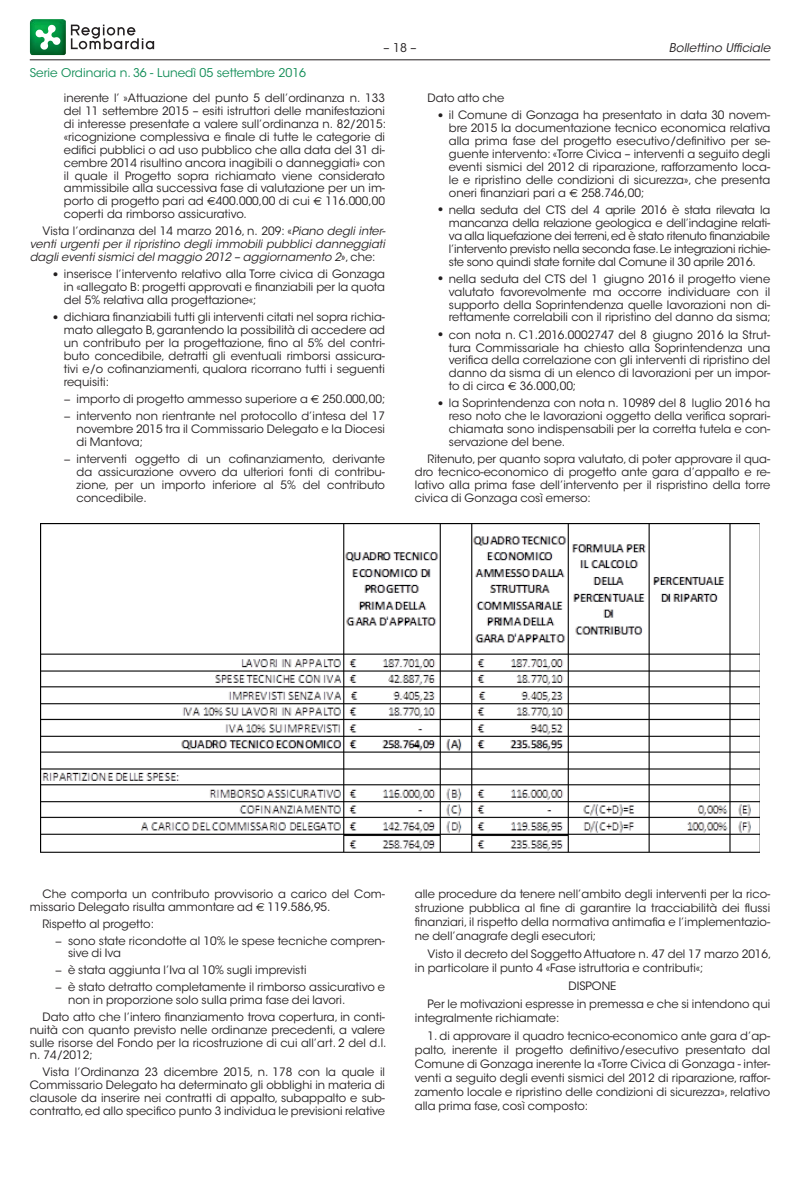
<style>
.page{position:relative;width:800px;height:1182px;background:#fff}
.page>*{position:absolute;margin:0;border:0;box-sizing:border-box;transform-origin:0 0}
.t1{font:12px "ITC Avant Garde Std";color:#108c56}
.t2{font:italic 12px "ITC Avant Garde Std";color:#231f20}
.t3{font:12px "ITC Avant Garde Std";color:#231f20}
.Interni_Txt_Book{font:11.55px/12.9px "ITC Avant Garde Std";color:#231f20;text-align:justify}
.Interni_Txt_Book-2{font:italic 11.55px/12.9px "ITC Avant Garde Std";color:#231f20;text-align:justify}
._06___il_dirigente{font:11.55px "ITC Avant Garde Std";color:#231f20}
.s1{font-family:"Euro Sans Std"}
.s2{font-style:normal}
.s3{font-size:18px}
</style>
<div class="page">
<svg style="left:71px;top:25px;width:83px;height:24px"></svg>
<img style="left:30px;top:19px;width:36px;height:36px">
<svg style="left:35px;top:24px;width:26px;height:26px"></svg>
<hr style="left:30px;top:59px;width:740px;height:1px;background:#231f20">
<img style="left:41px;top:524px;width:718px;height:329px">
<p class="t1" style="left:30px;top:65px;width:278px">Serie Ordinaria n. 36 - Lunedì 05 settembre 2016</p>
<p class="t3" style="left:383px;top:40px;width:34px">– 18 –</p>
<p class="t2" style="left:668px;top:40px;width:103px">Bollettino Ufficiale</p>
<p class="Interni_Txt_Book" style="left:64px;top:92px;width:323px">inerente l’ »Attuazione del punto 5 dell’ordinanza n. 133 del 11 settembre 2015 – esiti istruttori delle manifestazioni di interesse presentate a valere sull’ordinanza n. 82/2015: «ricognizione complessiva e finale di tutte le categorie di edifici pubblici o ad uso pubblico che alla data del 31 di&shy;cembre 2014 risultino ancora inagibili o danneggiati» con il quale il Progetto sopra richiamato viene considerato ammissibile alla successiva fase di valutazione per un im&shy;porto di progetto pari ad <span class="s1">€</span>400.000,00 di cui <span class="s1">€</span> 116.000,00 coperti da rimborso assicurativo.</p>
<p class="Interni_Txt_Book-2" style="left:30px;top:225px;width:357px;text-indent:13px"><span class="s2">Vista l’ordinanza del 14 marzo 2016, n. 209: «</span>Piano degli inter&shy;venti urgenti per il ripristino degli immobili pubblici danneggiati dagli eventi sismici del maggio 2012 – aggiornamento 2<span class="s2">», che:</span></p>
<p class="Interni_Txt_Book" style="left:64px;top:268px;width:322px;text-indent:-13px"><span class="s3">•</span> inserisce l’intervento relativo alla Torre civica di Gonzaga in «allegato B: progetti approvati e finanziabili per la quota del 5% relativa alla progettazione«;</p>
<p class="Interni_Txt_Book" style="left:64px;top:311px;width:323px;text-indent:-13px"><span class="s3">•</span> dichiara finanziabili tutti gli interventi citati nel sopra richia&shy;mato allegato B, garantendo la possibilità di accedere ad un contributo per la progettazione, fino al 5% del contri&shy;buto concedibile, detratti gli eventuali rimborsi assicura&shy;tivi e/o cofinanziamenti, qualora ricorrano tutti i seguenti requisiti:</p>
<p class="Interni_Txt_Book" style="left:64px;top:392px;width:323px">− importo di progetto ammesso superiore a <span class="s1">€</span> 250.000,00;</p>
<p class="Interni_Txt_Book" style="left:77px;top:410px;width:310px;text-indent:-13px">− intervento non rientrante nel protocollo d’intesa del 17 novembre 2015 tra il Commissario Delegato e la Diocesi di Mantova;</p>
<p class="Interni_Txt_Book" style="left:77px;top:453px;width:310px;text-indent:-13px">− interventi oggetto di un cofinanziamento, derivante da assicurazione ovvero da ulteriori fonti di contribu&shy;zione, per un importo inferiore al 5% del contributo concedibile.</p>
<p class="Interni_Txt_Book" style="left:427px;top:92px;width:78px">Dato atto che</p>
<p class="Interni_Txt_Book" style="left:449px;top:109px;width:323px;text-indent:-13px"><span class="s3">•</span> il Comune di Gonzaga ha presentato in data 30 novem&shy;bre 2015 la documentazione tecnico economica relativa alla prima fase del progetto esecutivo/definitivo per se&shy;guente intervento: «Torre Civica – interventi a seguito degli eventi sismici del 2012 di riparazione, rafforzamento loca&shy;le e ripristino delle condizioni di sicurezza», che presenta oneri finanziari pari a <span class="s1">€</span> 258.746,00;</p>
<p class="Interni_Txt_Book" style="left:449px;top:203px;width:323px;text-indent:-13px"><span class="s3">•</span> nella seduta del CTS del 4 aprile 2016 è stata rilevata la mancanza della relazione geologica e dell’indagine relati&shy;va alla liquefazione dei terreni, ed è stato ritenuto finanziabile l’intervento previsto nella seconda fase. Le integrazioni richie&shy;ste sono quindi state fornite dal Comune il 30 aprile 2016.</p>
<p class="Interni_Txt_Book" style="left:449px;top:272px;width:323px;text-indent:-13px"><span class="s3">•</span> nella seduta del CTS del 1 giugno 2016 il progetto viene valutato favorevolmente ma occorre individuare con il supporto della Soprintendenza quelle lavorazioni non di&shy;rettamente correlabili con il ripristino del danno da sisma;</p>
<p class="Interni_Txt_Book" style="left:449px;top:328px;width:323px;text-indent:-13px"><span class="s3">•</span> con nota n. C1.2016.0002747 del 8 giugno 2016 la Strut&shy;tura Commissariale ha chiesto alla Soprintendenza una verifica della correlazione con gli interventi di ripristino del danno da sisma di un elenco di lavorazioni per un impor&shy;to di circa <span class="s1">€</span> 36.000,00;</p>
<p class="Interni_Txt_Book" style="left:449px;top:397px;width:323px;text-indent:-13px"><span class="s3">•</span> la Soprintendenza con nota n. 10989 del 8 luglio 2016 ha reso noto che le lavorazioni oggetto della verifica soprari&shy;chiamata sono indispensabili per la corretta tutela e con&shy;servazione del bene.</p>
<p class="Interni_Txt_Book" style="left:415px;top:453px;width:357px;text-indent:13px">Ritenuto, per quanto sopra valutato, di poter approvare il qua&shy;dro tecnico-economico di progetto ante gara d’appalto e re&shy;lativo alla prima fase dell’intervento per il rispristino della torre civica di Gonzaga così emerso:</p>
<p class="Interni_Txt_Book" style="left:30px;top:887px;width:357px;text-indent:13px">Che comporta un contributo provvisorio a carico del Com&shy;missario Delegato risulta ammontare ad <span class="s1">€</span> 119.586,95.</p>
<p class="Interni_Txt_Book" style="left:43px;top:916px;width:113px">Rispetto al progetto:</p>
<p class="Interni_Txt_Book" style="left:68px;top:934px;width:318px;text-indent:-13px">− sono state ricondotte al 10% le spese tecniche compren&shy;sive di Iva</p>
<p class="Interni_Txt_Book" style="left:55px;top:963px;width:253px">− è stata aggiunta l’Iva al 10% sugli imprevisti</p>
<p class="Interni_Txt_Book" style="left:68px;top:980px;width:318px;text-indent:-13px">− è stato detratto completamente il rimborso assicurativo e non in proporzione solo sulla prima fase dei lavori.</p>
<p class="Interni_Txt_Book" style="left:30px;top:1010px;width:358px;text-align:left;text-indent:13px">Dato atto che l’intero finanziamento trova copertura, in conti&shy;nuità con quanto previsto nelle ordinanze precedenti, a valere sulle risorse del Fondo per la ricostruzione di cui all’art. 2 del d.l. n. 74/2012;</p>
<p class="Interni_Txt_Book" style="left:30px;top:1065px;width:357px;text-indent:13px">Vista l’Ordinanza 23 dicembre 2015, n. 178 con la quale il Commissario Delegato ha determinato gli obblighi in materia di clausole da inserire nei contratti di appalto, subappalto e sub&shy;contratto, ed allo specifico punto 3 individua le previsioni relative</p>
<p class="Interni_Txt_Book" style="left:415px;top:886px;width:357px;line-height:14px">alle procedure da tenere nell’ambito degli interventi per la rico&shy;struzione pubblica al fine di garantire la tracciabilità dei flussi finanziari, il rispetto della normativa antimafia e l’implementazio&shy;ne dell’anagrafe degli esecutori;</p>
<p class="Interni_Txt_Book" style="left:415px;top:946px;width:358px;line-height:14px;text-indent:13px">Visto il decreto del Soggetto Attuatore n. 47 del 17 marzo 2016, in particolare il punto 4 «Fase istruttoria e contributi«;</p>
<p class="_06___il_dirigente" style="left:568px;top:978px;width:49px">DISPONE</p>
<p class="Interni_Txt_Book" style="left:415px;top:996px;width:357px;line-height:14px;text-indent:13px">Per le motivazioni espresse in premessa e che si intendono qui integralmente richiamate:</p>
<p class="Interni_Txt_Book" style="left:415px;top:1029px;width:357px;line-height:14px;text-indent:13px">1. di approvare il quadro tecnico-economico ante gara d’ap&shy;palto, inerente il progetto definitivo/esecutivo presentato dal Comune di Gonzaga inerente la «Torre Civica di Gonzaga - inter&shy;venti a seguito degli eventi sismici del 2012 di riparazione, raffor&shy;zamento locale e ripristino delle condizioni di sicurezza», relativo alla prima fase, così composto:</p>
</div>
